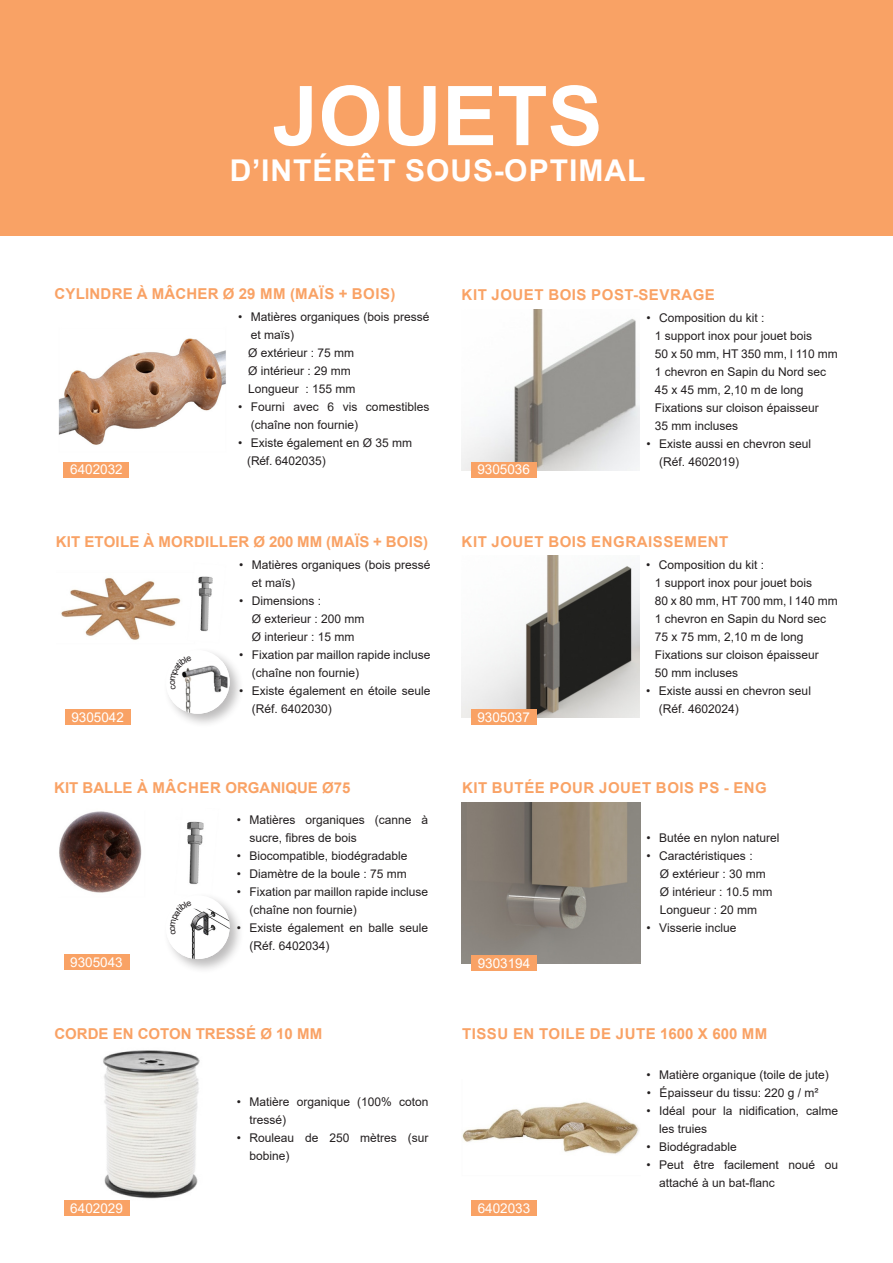
<style>
.page{position:relative;width:893px;height:1263px;background:#fff}
.page>*{position:absolute;margin:0;border:0;box-sizing:border-box;transform-origin:0 0}
.t1{font:700 82.5px "Arial";color:#fff}
.t2{font:700 30px "Arial";letter-spacing:.035em;color:#fff}
.t3{font:700 15px "Arial";letter-spacing:.035em;color:#f9a265}
.t4{font:700 15px "Arial";letter-spacing:.015em;color:#f9a265}
.t5{font:700 15px "Arial";color:#f9a265}
.t6{font:13.5px "Arial";color:#fff}
.t7{font:12px/18px "Arial";color:#231f20}
</style>
<div class="page">
<img style="left:58px;top:338px;width:168px;height:107px">
<img style="left:59px;top:811px;width:145px;height:82px">
<div style="left:64px;top:954px;width:65px;height:16px;background:#f9a265"></div>
<img style="left:103px;top:1050px;width:97px;height:159px">
<div style="left:64px;top:1200px;width:65px;height:16px;background:#f9a265"></div>
<img style="left:462px;top:1102px;width:177px;height:52px">
<div style="left:471px;top:1200px;width:66px;height:16px;background:#f9a265"></div>
<div style="left:64px;top:462px;width:65px;height:15px;background:#f9a265"></div>
<div style="left:1px;top:0;width:892px;height:235px;background:#f9a265"></div>
<img style="left:461px;top:309px;width:179px;height:161px">
<div style="left:471px;top:462px;width:65px;height:15px;background:#f9a265"></div>
<img style="left:61px;top:576px;width:152px;height:64px">
<div style="left:65px;top:709px;width:65px;height:16px;background:#f9a265"></div>
<div style="left:163px;top:647px;width:82px;height:82px;background:#231f20;opacity:.3"></div>
<div style="left:166px;top:650px;width:64px;height:64px;background:#fff;border-radius:50%"></div>
<img style="left:166px;top:661px;width:64px;height:53px">
<div style="left:163px;top:892px;width:82px;height:82px;background:#231f20;opacity:.3"></div>
<div style="left:166px;top:895px;width:64px;height:64px;background:#fff;border-radius:50%"></div>
<img style="left:166px;top:909px;width:64px;height:50px">
<img style="left:461px;top:556px;width:179px;height:161px">
<div style="left:471px;top:709px;width:65px;height:16px;background:#f9a265"></div>
<img style="left:462px;top:802px;width:178px;height:161px">
<div style="left:471px;top:955px;width:66px;height:16px;background:#f9a265"></div>
<svg style="left:170px;top:656px;width:22px;height:33px"></svg>
<svg style="left:170px;top:901px;width:22px;height:34px"></svg>
<p class="t1" style="left:272px;top:58px;width:332px">JOUETS</p>
<p class="t2" style="left:230px;top:149px;width:417px">D’INTÉRÊT SOUS-OPTIMAL</p>
<p class="t4" style="left:54px;top:283px;width:342px">CYLINDRE À MÂCHER Ø 29 MM (MAÏS + BOIS)</p>
<p class="t3" style="left:462px;top:285px;width:255px">KIT JOUET BOIS POST-SEVRAGE</p>
<p class="t6" style="left:70px;top:460px;width:54px">6402032</p>
<p class="t7" style="left:251px;top:308px;width:180px;text-indent:-13px">• Matières organiques (bois pressé et maïs)</p>
<p class="t7" style="left:248px;top:344px;width:108px">Ø extérieur : 75 mm</p>
<p class="t7" style="left:248px;top:362px;width:104px">Ø intérieur : 29 mm</p>
<p class="t7" style="left:248px;top:380px;width:109px">Longueur : 155 mm</p>
<p class="t7" style="left:251px;top:398px;width:180px;text-indent:-13px">• Fourni avec 6 vis comestibles (chaîne non fournie)</p>
<p class="t7" style="left:238px;top:434px;width:176px">• Existe également en Ø 35 mm</p>
<p class="t7" style="left:247px;top:452px;width:80px">(Réf. 6402035)</p>
<p class="t6" style="left:477px;top:460px;width:54px">9305036</p>
<p class="t7" style="left:646px;top:309px;width:120px">• Composition du kit :</p>
<p class="t7" style="left:655px;top:327px;width:159px">1 support inox pour jouet bois</p>
<p class="t7" style="left:655px;top:345px;width:184px">50 x 50 mm, HT 350 mm, l 110 mm</p>
<p class="t7" style="left:655px;top:363px;width:173px">1 chevron en Sapin du Nord sec</p>
<p class="t7" style="left:655px;top:381px;width:150px">45 x 45 mm, 2,10 m de long</p>
<p class="t7" style="left:655px;top:399px;width:166px">Fixations sur cloison épaisseur</p>
<p class="t7" style="left:655px;top:417px;width:85px">35 mm incluses</p>
<p class="t7" style="left:646px;top:435px;width:166px">• Existe aussi en chevron seul</p>
<p class="t7" style="left:659px;top:453px;width:82px">(Réf. 4602019)</p>
<p class="t4" style="left:56px;top:531px;width:374px">KIT ETOILE À MORDILLER Ø 200 MM (MAÏS + BOIS)</p>
<p class="t3" style="left:462px;top:531px;width:268px">KIT JOUET BOIS ENGRAISSEMENT</p>
<p class="t6" style="left:71px;top:708px;width:54px">9305042</p>
<p class="t7" style="left:252px;top:555px;width:180px;text-indent:-13px">• Matières organiques (bois pressé et maïs)</p>
<p class="t7" style="left:239px;top:591px;width:84px">• Dimensions :</p>
<p class="t7" style="left:252px;top:609px;width:114px">Ø exterieur : 200 mm</p>
<p class="t7" style="left:252px;top:627px;width:104px">Ø interieur : 15 mm</p>
<p class="t7" style="left:252px;top:645px;width:180px;text-indent:-13px">• Fixation par maillon rapide incluse (chaîne non fournie)</p>
<p class="t7" style="left:252px;top:681px;width:180px;text-indent:-13px">• Existe également en étoile seule (Réf. 6402030)</p>
<p class="t6" style="left:477px;top:708px;width:54px">9305037</p>
<p class="t7" style="left:646px;top:555px;width:120px">• Composition du kit :</p>
<p class="t7" style="left:655px;top:573px;width:159px">1 support inox pour jouet bois</p>
<p class="t7" style="left:655px;top:591px;width:185px">80 x 80 mm, HT 700 mm, l 140 mm</p>
<p class="t7" style="left:655px;top:609px;width:173px">1 chevron en Sapin du Nord sec</p>
<p class="t7" style="left:655px;top:627px;width:150px">75 x 75 mm, 2,10 m de long</p>
<p class="t7" style="left:655px;top:645px;width:166px">Fixations sur cloison épaisseur</p>
<p class="t7" style="left:655px;top:663px;width:85px">50 mm incluses</p>
<p class="t7" style="left:646px;top:681px;width:166px">• Existe aussi en chevron seul</p>
<p class="t7" style="left:659px;top:699px;width:82px">(Réf. 4602024)</p>
<p class="t5" style="left:54px;top:777px;width:298px">KIT BALLE À MÂCHER ORGANIQUE Ø75</p>
<p class="t3" style="left:462px;top:777px;width:306px">KIT BUTÉE POUR JOUET BOIS PS - ENG</p>
<p class="t7" style="left:250px;top:810px;width:180px;text-indent:-13px">• Matières organiques (canne à sucre, fibres de bois</p>
<p class="t7" style="left:237px;top:846px;width:172px">• Biocompatible, biodégradable</p>
<p class="t7" style="left:237px;top:864px;width:172px">• Diamètre de la boule : 75 mm</p>
<p class="t7" style="left:250px;top:882px;width:180px;text-indent:-13px">• Fixation par maillon rapide incluse (chaîne non fournie)</p>
<p class="t7" style="left:250px;top:918px;width:180px;text-indent:-13px">• Existe également en balle seule (Réf. 6402034)</p>
<p class="t7" style="left:646px;top:829px;width:134px">• Butée en nylon naturel</p>
<p class="t7" style="left:646px;top:847px;width:108px">• Caractéristiques :</p>
<p class="t7" style="left:660px;top:865px;width:108px">Ø extérieur : 30 mm</p>
<p class="t7" style="left:660px;top:883px;width:114px">Ø intérieur : 10.5 mm</p>
<p class="t7" style="left:660px;top:901px;width:99px">Longueur : 20 mm</p>
<p class="t7" style="left:646px;top:919px;width:91px">• Visserie inclue</p>
<p class="t6" style="left:70px;top:953px;width:54px">9305043</p>
<p class="t6" style="left:478px;top:954px;width:54px">9303194</p>
<p class="t5" style="left:54px;top:1023px;width:269px">CORDE EN COTON TRESSÉ Ø 10 MM</p>
<p class="t3" style="left:462px;top:1023px;width:307px">TISSU EN TOILE DE JUTE 1600 X 600 MM</p>
<p class="t7" style="left:250px;top:1092px;width:180px;text-indent:-13px">• Matière organique (100% coton tressé)</p>
<p class="t7" style="left:250px;top:1128px;width:180px;text-indent:-13px">• Rouleau de 250 mètres (sur bobine)</p>
<p class="t7" style="left:646px;top:1065px;width:184px">• Matière organique (toile de jute)</p>
<p class="t7" style="left:647px;top:1083px;width:173px">• Épaisseur du tissu: 220 g / m²</p>
<p class="t7" style="left:659px;top:1101px;width:180px;text-indent:-13px">• Idéal pour la nidification, calme les truies</p>
<p class="t7" style="left:646px;top:1137px;width:92px">• Biodégradable</p>
<p class="t7" style="left:659px;top:1155px;width:180px;text-indent:-13px">• Peut être facilement noué ou attaché à un bat-flanc</p>
<p class="t6" style="left:70px;top:1199px;width:54px">6402029</p>
<p class="t6" style="left:478px;top:1199px;width:54px">6402033</p>
</div>
